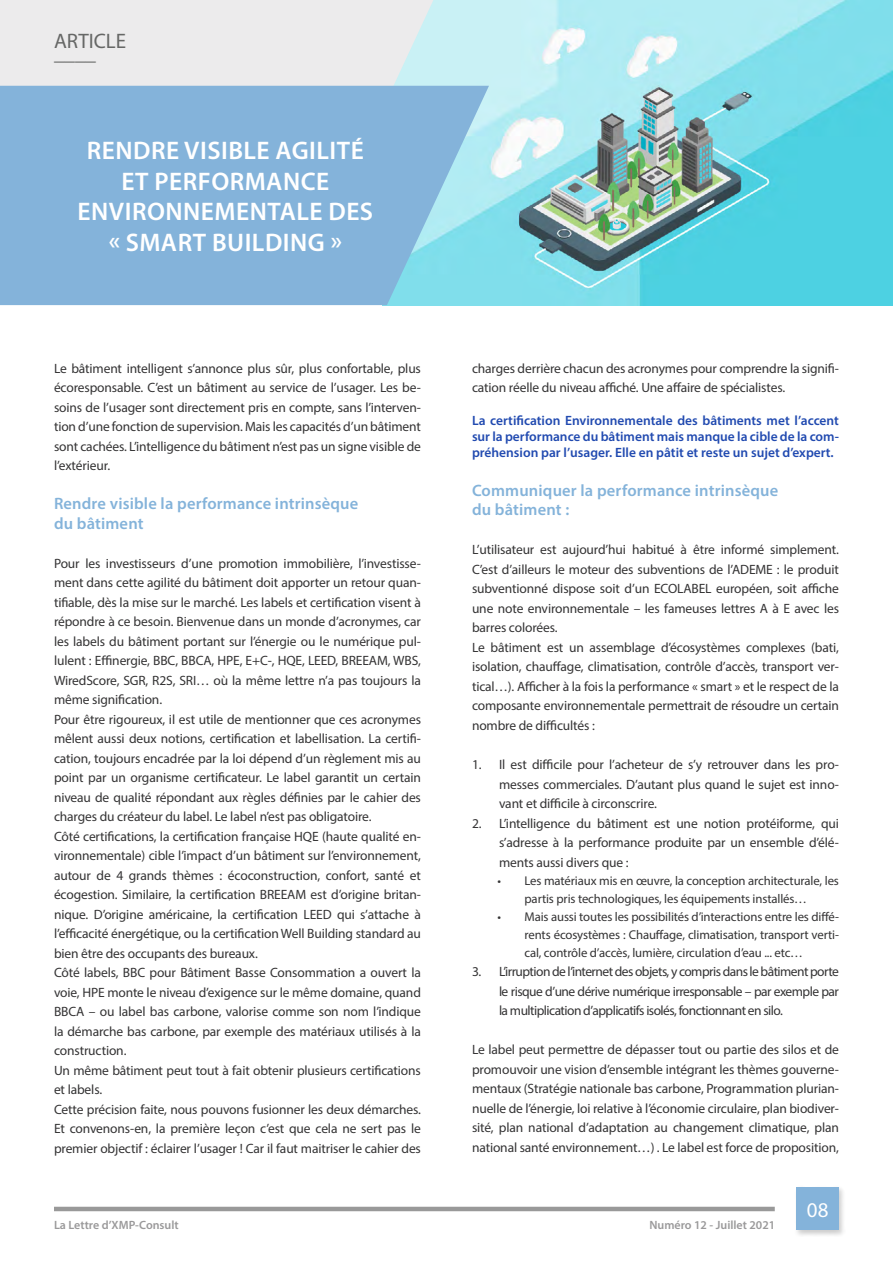
<style>
.page{position:relative;width:893px;height:1263px;background:#fff}
.page>*{position:absolute;margin:0;border:0;box-sizing:border-box;transform-origin:0 0}
.t1{font:600 25.5px/30.6px "Myriad Pro";letter-spacing:.02em;color:#fff;text-align:center}
.t2{font:21px "Myriad Pro";color:#666766}
.t3{font:21px "Myriad Pro";color:#fff}
.t4{font:600 16.5px "Myriad Pro";letter-spacing:.01em;color:#84b3da}
.t5{font:13.5px/19.5px "Myriad Pro";letter-spacing:-.01em;color:#343334;text-align:justify}
.t6{font:600 13.5px/16.2px "Myriad Pro";color:#214ab0;text-align:justify}
.t7{font:12.75px/18px "Myriad Pro";letter-spacing:-.01em;color:#343334;text-align:center}
.t8{font:600 12px "Myriad Pro";color:#9a999a}
</style>
<div class="page">
<hr style="left:54px;top:1207px;width:721px;height:4px;background:#999">
<div style="left:794px;top:1185px;width:52px;height:52px;background:#000;opacity:.2"></div>
<div style="left:796px;top:1188px;width:43px;height:42px;background:#84b3da"></div>
<img style="left:433px;top:0;width:460px;height:305px">
<div style="left:0;top:0;width:433px;height:86px;background:#ecebec"></div>
<svg style="left:0;top:86px;width:489px;height:219px;background:#85b8dc"></svg>
<p class="t2" style="left:54px;top:28px;width:74px">ARTICLE</p>
<p class="t2" style="left:54px;top:40px;width:43px">____</p>
<p class="t1" style="left:78px;top:135px;width:297px">RENDRE VISIBLE AGILITÉ<br>ET PERFORMANCE<br>ENVIRONNEMENTALE DES « SMART BUILDING »</p>
<p class="t5" style="left:54px;top:358px;width:368px">Le bâtiment intelligent s’annonce plus sûr, plus confortable, plus écoresponsable. C’est un bâtiment au service de l’usager. Les be&shy;soins de l’usager sont directement pris en compte, sans l’interven&shy;tion d’une fonction de supervision. Mais les capacités d’un bâtiment sont cachées. L’intelligence du bâtiment n’est pas un signe visible de l’extérieur.</p>
<p class="t4" style="left:54px;top:493px;width:306px">Rendre visible la performance intrinsèque</p>
<p class="t4" style="left:54px;top:513px;width:91px">du bâtiment</p>
<p class="t5" style="left:54px;top:553px;width:368px">Pour les investisseurs d’une promotion immobilière, l’investisse&shy;ment dans cette agilité du bâtiment doit apporter un retour quan&shy;tifiable, dès la mise sur le marché. Les labels et certification visent à répondre à ce besoin. Bienvenue dans un monde d’acronymes, car les labels du bâtiment portant sur l’énergie ou le numérique pul&shy;lulent : Effinergie, BBC, BBCA, HPE, E+C-, HQE, LEED, BREEAM, WBS, WiredScore, SGR, R2S, SRI… où la même lettre n’a pas toujours la même signification.</p>
<p class="t5" style="left:54px;top:709px;width:368px">Pour être rigoureux, il est utile de mentionner que ces acronymes mêlent aussi deux notions, certification et labellisation. La certifi&shy;cation, toujours encadrée par la loi dépend d’un règlement mis au point par un organisme certificateur. Le label garantit un certain niveau de qualité répondant aux règles définies par le cahier des charges du créateur du label. Le label n’est pas obligatoire.</p>
<p class="t5" style="left:54px;top:826px;width:368px">Côté certifications, la certification française HQE (haute qualité en&shy;vironnementale) cible l’impact d’un bâtiment sur l’environnement, autour de 4 grands thèmes : écoconstruction, confort, santé et écogestion. Similaire, la certification BREEAM est d’origine britan&shy;nique. D’origine américaine, la certification LEED qui s’attache à l’efficacité énergétique, ou la certification Well Building standard au bien être des occupants des bureaux.</p>
<p class="t5" style="left:54px;top:963px;width:368px">Côté labels, BBC pour Bâtiment Basse Consommation a ouvert la voie, HPE monte le niveau d’exigence sur le même domaine, quand BBCA – ou label bas carbone, valorise comme son nom l’indique la démarche bas carbone, par exemple des matériaux utilisés à la construction.</p>
<p class="t5" style="left:54px;top:1060px;width:368px">Un même bâtiment peut tout à fait obtenir plusieurs certifications et labels.</p>
<p class="t5" style="left:54px;top:1099px;width:368px">Cette précision faite, nous pouvons fusionner les deux démarches.<br>Et convenons-en, la première leçon c’est que cela ne sert pas le premier objectif : éclairer l’usager ! Car il faut maitriser le cahier des</p>
<p class="t5" style="left:472px;top:358px;width:368px">charges derrière chacun des acronymes pour comprendre la signifi&shy;cation réelle du niveau affiché. Une affaire de spécialistes.</p>
<p class="t6" style="left:472px;top:412px;width:368px">La certification Environnementale des bâtiments met l’accent sur la performance du bâtiment mais manque la cible de la com&shy;préhension par l’usager. Elle en pâtit et reste un sujet d’expert.</p>
<p class="t4" style="left:472px;top:480px;width:308px">Communiquer la performance intrinsèque</p>
<p class="t4" style="left:472px;top:499px;width:99px">du bâtiment :</p>
<p class="t5" style="left:472px;top:540px;width:368px">L’utilisateur est aujourd’hui habitué à être informé simplement.<br>C’est d’ailleurs le moteur des subventions de l’ADEME : le produit subventionné dispose soit d’un ECOLABEL européen, soit affiche une note environnementale – les fameuses lettres A à E avec les barres colorées.</p>
<p class="t5" style="left:472px;top:637px;width:368px">Le bâtiment est un assemblage d’écosystèmes complexes (bati, isolation, chauffage, climatisation, contrôle d’accès, transport ver&shy;tical…). Afficher à la fois la performance « smart » et le respect de la composante environnementale permettrait de résoudre un certain nombre de difficultés :</p>
<p class="t5" style="left:499px;top:754px;width:341px;text-indent:-27px">1. Il est difficile pour l’acheteur de s’y retrouver dans les pro&shy;messes commerciales. D’autant plus quand le sujet est inno&shy;vant et difficile à circonscrire.</p>
<p class="t5" style="left:499px;top:813px;width:341px;text-indent:-27px">2. L’intelligence du bâtiment est une notion protéiforme, qui s’adresse à la performance produite par un ensemble d’élé&shy;ments aussi divers que :</p>
<p class="t7" style="left:497px;top:871px;width:343px">• Les matériaux mis en œuvre, la conception architecturale, les partis pris technologiques, les équipements installés…</p>
<p class="t7" style="left:524px;top:907px;width:316px;text-align:justify;text-indent:-27px">• Mais aussi toutes les possibilités d’interactions entre les diffé&shy;rents écosystèmes : Chauffage, climatisation, transport verti&shy;cal, contrôle d’accès, lumière, circulation d’eau ... etc…</p>
<p class="t5" style="left:499px;top:961px;width:341px;text-indent:-27px">3. L’irruption de l’internet des objets, y compris dans le bâtiment porte le risque d’une dérive numérique irresponsable – par exemple par la multiplication d’applicatifs isolés, fonctionnant en silo.</p>
<p class="t5" style="left:472px;top:1039px;width:368px">Le label peut permettre de dépasser tout ou partie des silos et de promouvoir une vision d’ensemble intégrant les thèmes gouverne&shy;mentaux (Stratégie nationale bas carbone, Programmation plurian&shy;nuelle de l’énergie, loi relative à l’économie circulaire, plan biodiver&shy;sité, plan national d’adaptation au changement climatique, plan national santé environnement…) . Le label est force de proposition,</p>
<p class="t3" style="left:807px;top:1197px;width:23px">08</p>
<p class="t8" style="left:54px;top:1217px;width:126px">La Lettre d’XMP-Consult</p>
<p class="t8" style="left:649px;top:1217px;width:127px">Numéro 12 - Juillet 2021</p>
</div>
